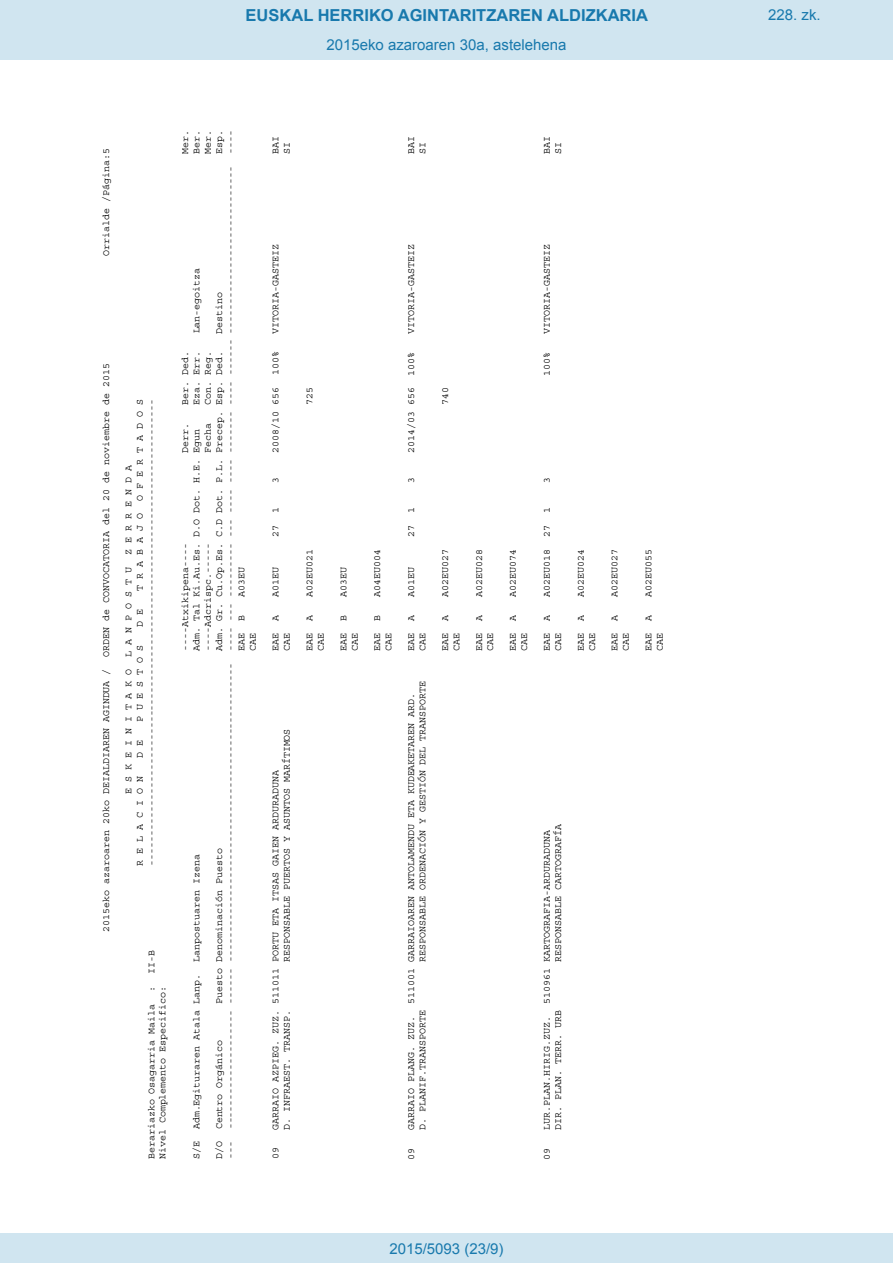
<style>
.page{position:relative;width:893px;height:1263px;background:#fff}
.page>*{position:absolute;margin:0;border:0;box-sizing:border-box;transform-origin:0 0}
.t1{font:700 16.5px "Arial";color:#1879ad}
.Paginacion_Centro{font:15px "Arial";color:#1879ad}
.t2{font:9.9px/11.2px "Courier Std";letter-spacing:.005em;color:#000}
</style>
<div class="page">
<div style="left:0;top:0;width:893px;height:60px;background:#d0e5f0"></div>
<div style="left:0;top:1233px;width:893px;height:30px;background:#d0e5f0"></div>
<h1 class="t1" style="left:246px;top:4px;width:404px">EUSKAL HERRIKO AGINTARITZAREN ALDIZKARIA</h1>
<h2 class="Paginacion_Centro" style="left:768px;top:5px;width:54px">228. zk.</h2>
<h2 class="Paginacion_Centro" style="left:326px;top:35px;width:242px">2015eko azaroaren 30a, astelehena</h2>
<p class="t2" style="left:100px;top:256px;width:109px;rotate:-90deg">Orrialde /Página:5</p>
<p class="t2" style="left:100px;top:932px;width:570px;rotate:-90deg">2015eko azaroaren 20ko DEIALDIAREN AGINDUA / ORDEN de CONVOCATORIA del 20 de noviembre de 2015</p>
<p class="t2" style="left:134px;top:591px;width:193px;rotate:-90deg">T R A B A J O O F E R T A D O S</p>
<p class="t2" style="left:123px;top:866px;width:403px;text-indent:72px;rotate:-90deg">E S K E I N I T A K O L A N P O S T U Z E R R E N D A<br>R E L A C I O N</p>
<p class="t2" style="left:134px;top:627px;width:19px;rotate:-90deg">D E</p>
<p class="t2" style="left:134px;top:722px;width:79px;rotate:-90deg">P U E S T O S</p>
<p class="t2" style="left:134px;top:758px;width:19px;rotate:-90deg">D E</p>
<p class="t2" style="left:146px;top:866px;width:468px;rotate:-90deg">------------------------------------------------------------------------------</p>
<p class="t2" style="left:146px;top:1159px;width:211px;rotate:-90deg">Berariazko Osagarria Maila : II-B</p>
<p class="t2" style="left:157px;top:1159px;width:175px;rotate:-90deg">Nivel Complemento Especifico:</p>
<p class="t2" style="left:213px;top:154px;width:25px;rotate:-90deg">Esp.</p>
<p class="t2" style="left:225px;top:1159px;width:1031px;rotate:-90deg">--- -------------------- ------ -------------------------------------------------- ---- --- --------- --- ---- ---- ------- ---- ------ ---------------------------- ----</p>
<p class="t2" style="left:180px;top:154px;width:25px;rotate:-90deg">Mer.</p>
<p class="t2" style="left:191px;top:154px;width:25px;rotate:-90deg">Ber.</p>
<p class="t2" style="left:202px;top:154px;width:25px;rotate:-90deg">Mer.</p>
<p class="t2" style="left:191px;top:333px;width:67px;rotate:-90deg">Lan-egoitza</p>
<p class="t2" style="left:213px;top:333px;width:43px;rotate:-90deg">Destino</p>
<p class="t2" style="left:180px;top:405px;width:55px;rotate:-90deg">Ber. Ded.</p>
<p class="t2" style="left:191px;top:405px;width:55px;rotate:-90deg">Eza. Err.</p>
<p class="t2" style="left:202px;top:405px;width:55px;rotate:-90deg">Con. Reg.</p>
<p class="t2" style="left:213px;top:651px;width:301px;rotate:-90deg">Adm. Gr. Cu.Op.Es. C.D Dot. P.L. Precep. Esp. Ded.</p>
<p class="t2" style="left:202px;top:453px;width:31px;rotate:-90deg">Fecha</p>
<p class="t2" style="left:180px;top:453px;width:31px;rotate:-90deg">Derr.</p>
<p class="t2" style="left:191px;top:651px;width:223px;rotate:-90deg">Adm. Tal Ki.Au.Es. D.O Dot. H.E. Egun</p>
<p class="t2" style="left:180px;top:651px;width:109px;rotate:-90deg">----Atxikipena----</p>
<p class="t2" style="left:202px;top:651px;width:109px;rotate:-90deg">----Adcrispc.-----</p>
<p class="t2" style="left:236px;top:597px;width:31px;rotate:-90deg">A03EU</p>
<p class="t2" style="left:236px;top:651px;width:37px;rotate:-90deg">EAE B</p>
<p class="t2" style="left:247px;top:651px;width:19px;rotate:-90deg">CAE</p>
<p class="t2" style="left:213px;top:1004px;width:157px;rotate:-90deg">Puesto Denominación Puesto</p>
<p class="t2" style="left:191px;top:1159px;width:307px;rotate:-90deg">S/E Adm.Egituraren Atala Lanp. Lanpostuaren Izena</p>
<p class="t2" style="left:213px;top:1159px;width:121px;rotate:-90deg">D/O Centro Orgánico</p>
<p class="t2" style="left:270px;top:154px;width:19px;rotate:-90deg">BAI</p>
<p class="t2" style="left:281px;top:154px;width:13px;rotate:-90deg">SI</p>
<p class="t2" style="left:270px;top:334px;width:91px;rotate:-90deg">VITORIA-GASTEIZ</p>
<p class="t2" style="left:270px;top:453px;width:103px;rotate:-90deg">2008/10 656 100%</p>
<p class="t2" style="left:270px;top:483px;width:7px;rotate:-90deg">3</p>
<p class="t2" style="left:270px;top:537px;width:31px;rotate:-90deg">27 1</p>
<p class="t2" style="left:270px;top:597px;width:31px;rotate:-90deg">A01EU</p>
<p class="t2" style="left:270px;top:651px;width:37px;rotate:-90deg">EAE A</p>
<p class="t2" style="left:281px;top:651px;width:19px;rotate:-90deg">CAE</p>
<p class="t2" style="left:281px;top:962px;width:235px;rotate:-90deg">RESPONSABLE PUERTOS Y ASUNTOS MARÍTIMOS</p>
<p class="t2" style="left:270px;top:1129px;width:361px;rotate:-90deg">GARRAIO AZPIEG. ZUZ. 511011 PORTU ETA ITSAS GAIEN ARDURADUNA</p>
<p class="t2" style="left:281px;top:1129px;width:121px;rotate:-90deg">D. INFRAEST. TRANSP.</p>
<p class="t2" style="left:270px;top:1159px;width:13px;rotate:-90deg">09</p>
<p class="t2" style="left:304px;top:405px;width:19px;rotate:-90deg">725</p>
<p class="t2" style="left:304px;top:597px;width:49px;rotate:-90deg">A02EU021</p>
<p class="t2" style="left:304px;top:651px;width:37px;rotate:-90deg">EAE A</p>
<p class="t2" style="left:315px;top:651px;width:19px;rotate:-90deg">CAE</p>
<p class="t2" style="left:338px;top:597px;width:31px;rotate:-90deg">A03EU</p>
<p class="t2" style="left:338px;top:651px;width:37px;rotate:-90deg">EAE B</p>
<p class="t2" style="left:349px;top:651px;width:19px;rotate:-90deg">CAE</p>
<p class="t2" style="left:405px;top:154px;width:19px;rotate:-90deg">BAI</p>
<p class="t2" style="left:417px;top:154px;width:13px;rotate:-90deg">SI</p>
<p class="t2" style="left:372px;top:597px;width:49px;rotate:-90deg">A04EU004</p>
<p class="t2" style="left:372px;top:651px;width:37px;rotate:-90deg">EAE B</p>
<p class="t2" style="left:383px;top:651px;width:19px;rotate:-90deg">CAE</p>
<p class="t2" style="left:405px;top:334px;width:91px;rotate:-90deg">VITORIA-GASTEIZ</p>
<p class="t2" style="left:405px;top:453px;width:103px;rotate:-90deg">2014/03 656 100%</p>
<p class="t2" style="left:405px;top:483px;width:7px;rotate:-90deg">3</p>
<p class="t2" style="left:405px;top:537px;width:31px;rotate:-90deg">27 1</p>
<p class="t2" style="left:405px;top:597px;width:31px;rotate:-90deg">A01EU</p>
<p class="t2" style="left:405px;top:651px;width:37px;rotate:-90deg">EAE A</p>
<p class="t2" style="left:417px;top:651px;width:19px;rotate:-90deg">CAE</p>
<p class="t2" style="left:417px;top:962px;width:283px;rotate:-90deg">RESPONSABLE ORDENACIÓN Y GESTIÓN DEL TRANSPORTE</p>
<p class="t2" style="left:405px;top:1129px;width:438px;rotate:-90deg">GARRAIO PLANG. ZUZ. 511001 GARRAIOAREN ANTOLAMENDU ETA KUDEAKETAREN ARD.</p>
<p class="t2" style="left:417px;top:1129px;width:121px;rotate:-90deg">D. PLANIF.TRANSPORTE</p>
<p class="t2" style="left:405px;top:1159px;width:13px;rotate:-90deg">09</p>
<p class="t2" style="left:541px;top:154px;width:19px;rotate:-90deg">BAI</p>
<p class="t2" style="left:552px;top:154px;width:13px;rotate:-90deg">SI</p>
<p class="t2" style="left:439px;top:405px;width:19px;rotate:-90deg">740</p>
<p class="t2" style="left:541px;top:334px;width:91px;rotate:-90deg">VITORIA-GASTEIZ</p>
<p class="t2" style="left:541px;top:376px;width:25px;rotate:-90deg">100%</p>
<p class="t2" style="left:541px;top:483px;width:7px;rotate:-90deg">3</p>
<p class="t2" style="left:439px;top:597px;width:49px;rotate:-90deg">A02EU027</p>
<p class="t2" style="left:473px;top:597px;width:49px;rotate:-90deg">A02EU028</p>
<p class="t2" style="left:507px;top:597px;width:49px;rotate:-90deg">A02EU074</p>
<p class="t2" style="left:541px;top:597px;width:91px;rotate:-90deg">A02EU018 27 1</p>
<p class="t2" style="left:439px;top:651px;width:37px;rotate:-90deg">EAE A</p>
<p class="t2" style="left:451px;top:651px;width:19px;rotate:-90deg">CAE</p>
<p class="t2" style="left:473px;top:651px;width:37px;rotate:-90deg">EAE A</p>
<p class="t2" style="left:485px;top:651px;width:19px;rotate:-90deg">CAE</p>
<p class="t2" style="left:507px;top:651px;width:37px;rotate:-90deg">EAE A</p>
<p class="t2" style="left:518px;top:651px;width:19px;rotate:-90deg">CAE</p>
<p class="t2" style="left:541px;top:651px;width:37px;rotate:-90deg">EAE A</p>
<p class="t2" style="left:552px;top:651px;width:19px;rotate:-90deg">CAE</p>
<p class="t2" style="left:552px;top:962px;width:139px;rotate:-90deg">RESPONSABLE CARTOGRAFÍA</p>
<p class="t2" style="left:541px;top:1130px;width:301px;rotate:-90deg">LUR.PLAN.HIRIG.ZUZ. 510961 KARTOGRAFIA-ARDURADUNA</p>
<p class="t2" style="left:552px;top:1130px;width:121px;rotate:-90deg">DIR. PLAN. TERR. URB</p>
<p class="t2" style="left:541px;top:1159px;width:13px;rotate:-90deg">09</p>
<p class="t2" style="left:575px;top:597px;width:49px;rotate:-90deg">A02EU024</p>
<p class="t2" style="left:609px;top:597px;width:49px;rotate:-90deg">A02EU027</p>
<p class="t2" style="left:643px;top:597px;width:49px;rotate:-90deg">A02EU055</p>
<p class="t2" style="left:575px;top:651px;width:37px;rotate:-90deg">EAE A</p>
<p class="t2" style="left:586px;top:651px;width:19px;rotate:-90deg">CAE</p>
<p class="t2" style="left:609px;top:651px;width:37px;rotate:-90deg">EAE A</p>
<p class="t2" style="left:620px;top:651px;width:19px;rotate:-90deg">CAE</p>
<p class="t2" style="left:643px;top:651px;width:37px;rotate:-90deg">EAE A</p>
<p class="t2" style="left:654px;top:651px;width:19px;rotate:-90deg">CAE</p>
<p class="Paginacion_Centro" style="left:389px;top:1238px;width:116px">2015/5093 (23/9)</p>
</div>
